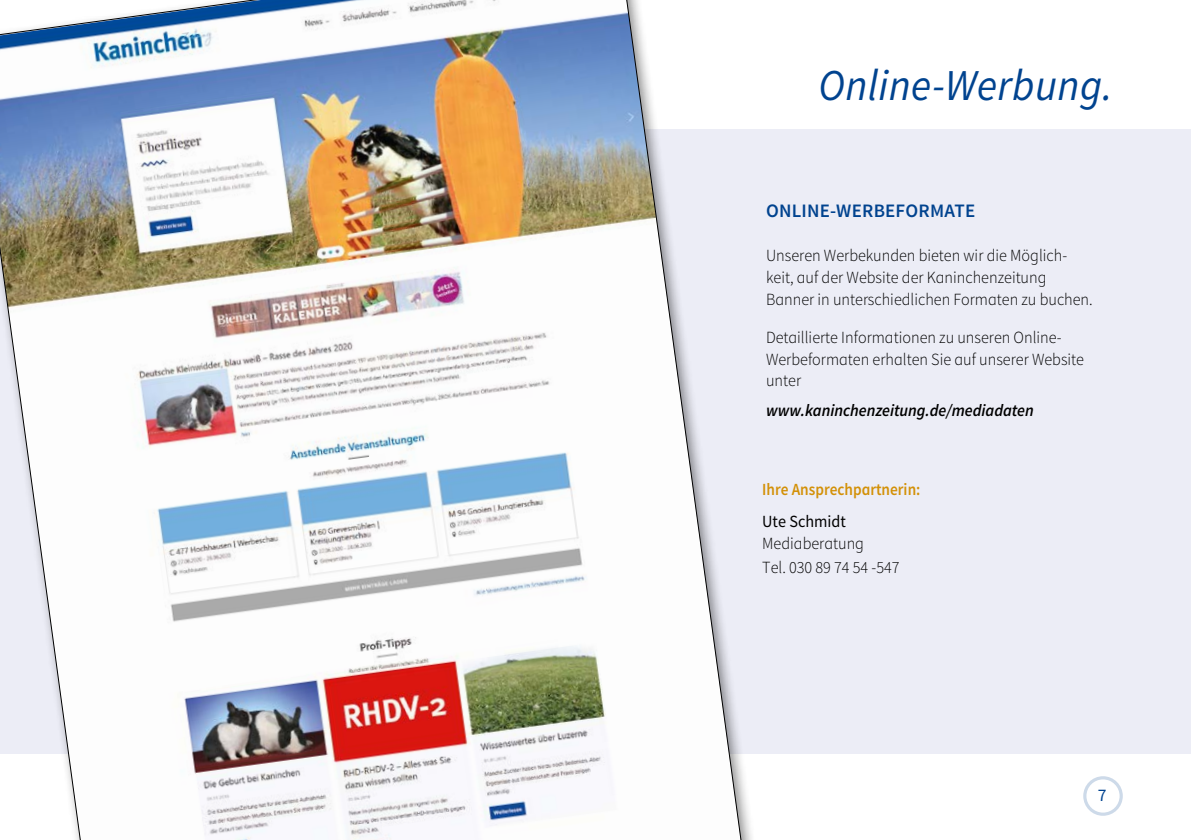
<style>
.page{position:relative;width:1191px;height:840px;background:#fff}
.page>*{position:absolute;margin:0;border:0;box-sizing:border-box;transform-origin:0 0}
.t1{font:italic 44px "MS Source Sans Pro";letter-spacing:.01em;color:#01438f;scale:.95 1}
.t2{font:600 19px "MS Source Sans Pro";letter-spacing:.01em;color:#01438f}
.t3{font:17.6px "MS Source Sans Pro";color:#01438f}
.t4{font:300 17px/22px "MS Source Sans Pro";color:#000;scale:.95 1}
.t5{font:17px "MS Source Sans Pro Sem Bd Ita";color:#000;scale:.95 1}
.t6{font:600 17px "MS Source Sans Pro";color:#d39006;scale:.9 1}
.t7{font:17px "MS Source Sans Pro";color:#000;scale:.95 1}
</style>
<div class="page">
<div style="left:1083px;top:775px;width:39px;height:40px;border:3px solid #01438f;border-radius:50%"></div>
<div style="left:0;top:129px;width:1191px;height:624px;background:#ecedf6"></div>
<img style="left:0;top:0;width:756px;height:839px">
<h1 class="t1" style="left:818px;top:58px;width:311px">Online-Werbung.</h1>
<p class="t2" style="left:766px;top:199px;width:211px">ONLINE-WERBEFORMATE</p>
<p class="t4" style="left:766px;top:244px;width:345px">Unseren Werbekunden bieten wir die Möglich&shy;keit, auf der Website der Kaninchenzeitung<br>Banner in unterschiedlichen Formaten zu buchen.</p>
<p class="t4" style="left:766px;top:327px;width:336px;line-height:21.4px">Detaillierte Informationen zu unseren Online-<br>Werbeformaten erhalten Sie auf unserer Website unter</p>
<p class="t5" style="left:766px;top:400px;width:283px">www.kaninchenzeitung.de/mediadaten</p>
<p class="t6" style="left:762px;top:478px;width:177px">Ihre Ansprechpartnerin:</p>
<p class="t7" style="left:762px;top:510px;width:90px">Ute Schmidt</p>
<p class="t4" style="left:762px;top:531px;width:146px;line-height:24px">Mediaberatung<br>Tel. 030 89 74 54 -547</p>
<p class="t3" style="left:1097px;top:784px;width:10px">7</p>
</div>
